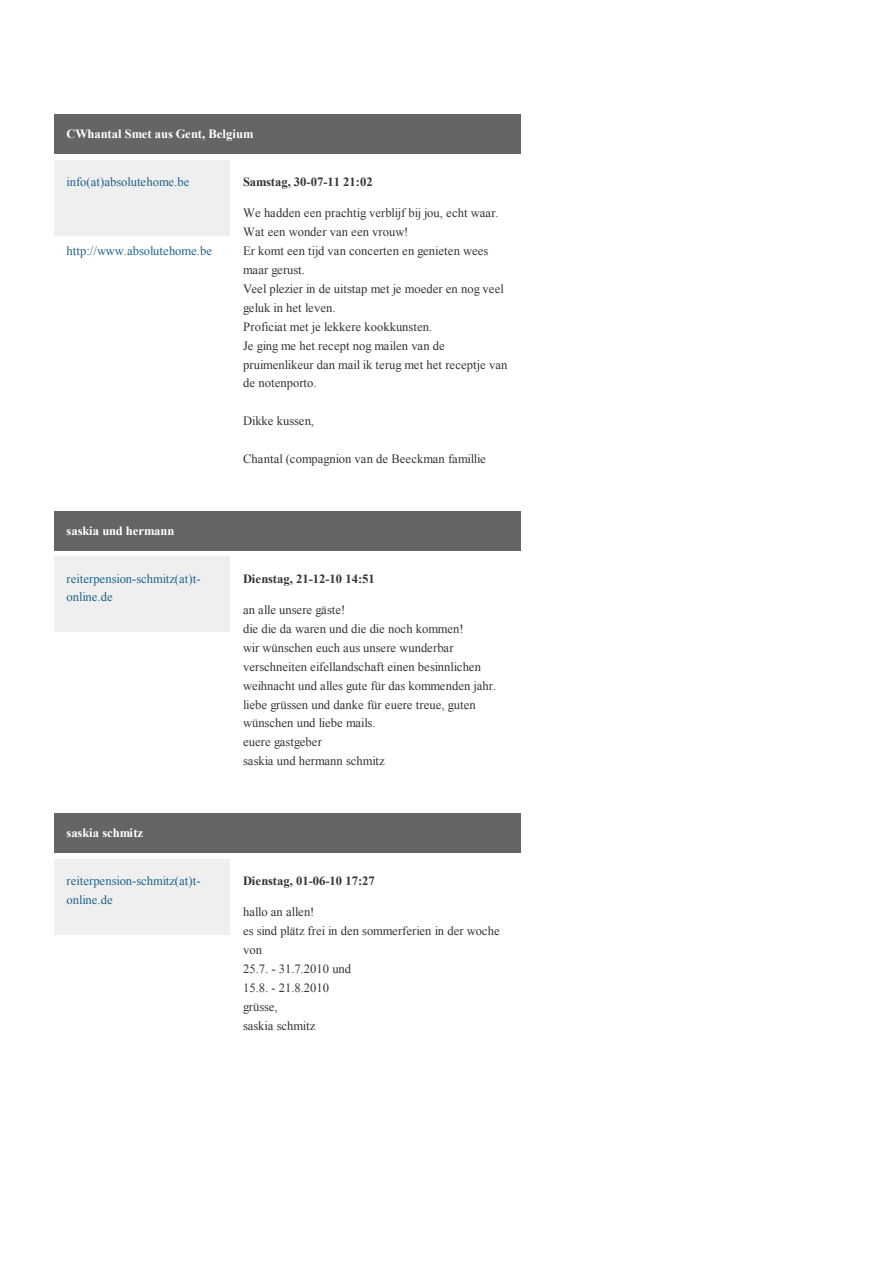
<style>
.page{position:relative;width:893px;height:1263px;background:#fff}
.page>*{position:absolute;margin:0;border:0;box-sizing:border-box;transform-origin:0 0}
.t1{font:12.6px/18.9px "Times New Roman";color:#333}
.t2{font:12.6px/18.9px "Times New Roman";color:#1e6289}
.t3{font:700 12.6px "Times New Roman";color:#333}
.t4{font:700 12.6px "Times New Roman";letter-spacing:-.015em;color:#fff}
.t5{font:italic 12.6px "Times New Roman";color:#444}
</style>
<div class="page">
<div style="left:54px;top:114px;width:466px;height:39px;background:#656565"></div>
<div style="left:54px;top:511px;width:466px;height:39px;background:#656565"></div>
<div style="left:54px;top:813px;width:466px;height:40px;background:#656565"></div>
<div style="left:54px;top:160px;width:176px;height:75px;background:#efefef"></div>
<div style="left:54px;top:557px;width:176px;height:75px;background:#efefef"></div>
<div style="left:54px;top:859px;width:176px;height:75px;background:#efefef"></div>
<p class="t4" style="left:67px;top:125px;width:188px">CWhantal Smet aus Gent, Belgium</p>
<p class="t2" style="left:67px;top:172px;width:124px">info(at)absolutehome.be</p>
<p class="t2" style="left:67px;top:241px;width:147px">http://www.absolutehome.be</p>
<p class="t4" style="left:67px;top:522px;width:109px">saskia und hermann</p>
<p class="t3" style="left:243px;top:173px;width:131px">Samstag, 30-07-11 21:02</p>
<p class="t1" style="left:243px;top:203px;width:266px">We hadden een prachtig verblijf bij jou, echt waar.<br>Wat een wonder van een vrouw!<br>Er komt een tijd van concerten en genieten wees maar gerust.<br>Veel plezier in de uitstap met je moeder en nog veel geluk in het leven.<br>Proficiat met je lekkere kookkunsten.<br>Je ging me het recept nog mailen van de pruimenlikeur dan mail ik terug met het receptje van de notenporto.</p>
<p class="t1" style="left:243px;top:411px;width:72px">Dikke kussen,</p>
<p class="t1" style="left:243px;top:449px;width:244px">Chantal (compagnion van de Beeckman famillie</p>
<p class="t5" style="left:292px;top:211px;width:132px">phqBcduqnwvgjqog0dg');</p>
<p class="t2" style="left:67px;top:569px;width:135px">reiterpension-schmitz(at)t&shy;online.de</p>
<p class="t3" style="left:243px;top:570px;width:133px">Dienstag, 21-12-10 14:51</p>
<p class="t1" style="left:243px;top:600px;width:255px">an alle unsere gäste!<br>die die da waren und die die noch kommen!<br>wir wünschen euch aus unsere wunderbar verschneiten eifellandschaft einen besinnlichen weihnacht und alles gute für das kommenden jahr. liebe grüssen und danke für euere treue, guten wünschen und liebe mails.<br>euere gastgeber<br>saskia und hermann schmitz</p>
<p class="t4" style="left:67px;top:824px;width:78px">saskia schmitz</p>
<p class="t2" style="left:67px;top:871px;width:135px">reiterpension-schmitz(at)t&shy;online.de</p>
<p class="t3" style="left:243px;top:872px;width:133px">Dienstag, 01-06-10 17:27</p>
<p class="t1" style="left:243px;top:902px;width:258px">hallo an allen!<br>es sind plätz frei in den sommerferien in der woche von<br>25.7. - 31.7.2010 und<br>15.8. - 21.8.2010<br>grüsse,<br>saskia schmitz</p>
</div>
